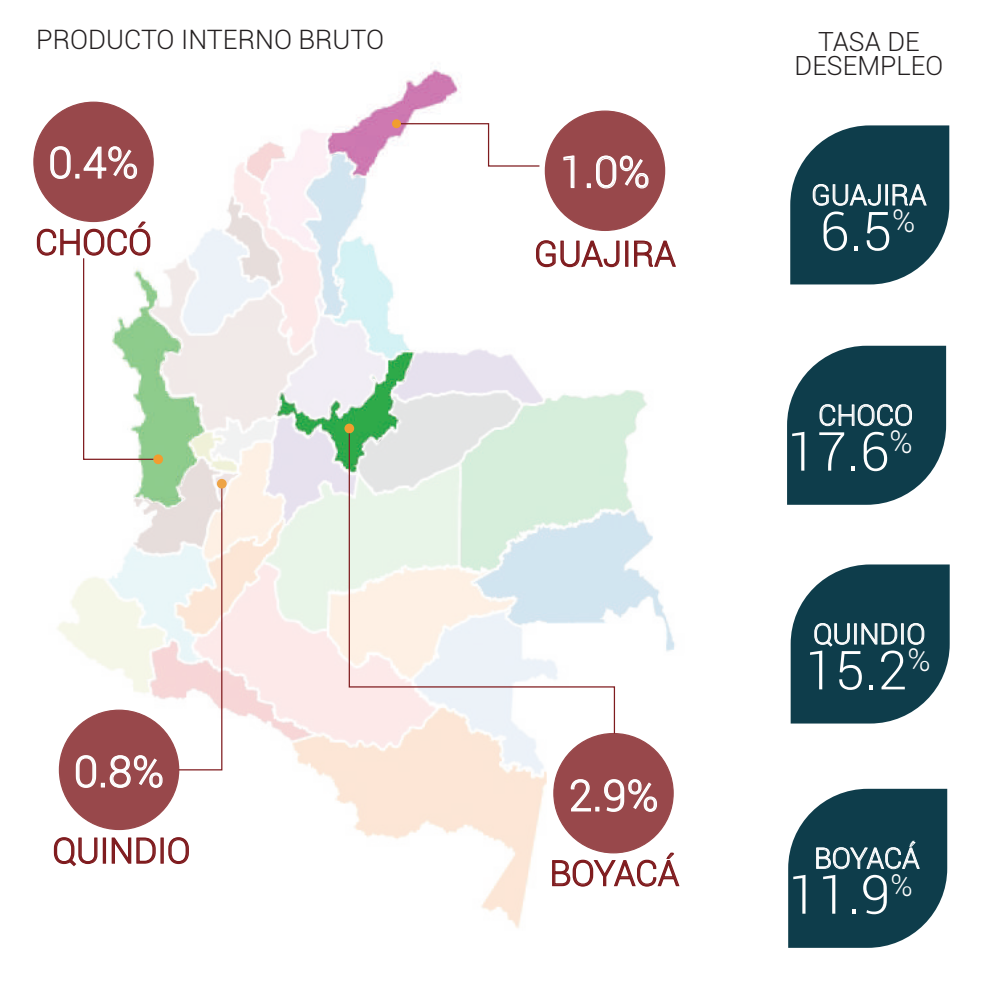
<style>
.page{position:relative;width:1000px;height:990px;background:#fff}
.page>*{position:absolute;margin:0;border:0;box-sizing:border-box;transform-origin:0 0}
.t1{font:300 53.88px "Roboto";color:#fff}
.t2{font:300 43.12px "Roboto";color:#fff}
.t3{font:300 35px "Roboto";color:#7f1b1e}
.t4{font:300 28.5px "Roboto";color:#fff}
.t5{font:300 26.75px "Roboto";color:#231f20}
.t6{font:300 26.38px/23.2px "Roboto";color:#231f20;text-align:center}
</style>
<div class="page">
<img style="left:33px;top:101px;width:642px;height:827px">
<img style="left:327px;top:69px;width:156px;height:109px">
<img style="left:275px;top:350px;width:134px;height:87px">
<img style="left:109px;top:266px;width:96px;height:242px">
<svg style="left:53px;top:837px;width:45px;height:30px"></svg>
<div style="left:103px;top:838px;width:3px;height:26px;border:1px solid #7f1b1e"></div>
<svg style="left:111px;top:837px;width:45px;height:27px"></svg>
<div style="left:160px;top:838px;width:4px;height:26px;border:1px solid #7f1b1e"></div>
<svg style="left:168px;top:837px;width:22px;height:28px"></svg>
<svg style="left:535px;top:240px;width:85px;height:28px"></svg>
<div style="left:625px;top:241px;width:3px;height:26px;border:1px solid #7f1b1e"></div>
<svg style="left:633px;top:240px;width:43px;height:28px"></svg>
<div style="left:34px;top:102px;width:119px;height:119px;background:#98484b;border-radius:50%"></div>
<svg style="left:50px;top:146px;width:88px;height:33px"></svg>
<div style="left:59px;top:710px;width:120px;height:119px;background:#98484b;border-radius:50%"></div>
<svg style="left:75px;top:755px;width:88px;height:33px"></svg>
<div style="left:545px;top:111px;width:120px;height:119px;background:#98484b;border-radius:50%"></div>
<svg style="left:563px;top:155px;width:12px;height:34px"></svg>
<svg style="left:587px;top:155px;width:62px;height:34px"></svg>
<div style="left:554px;top:734px;width:119px;height:119px;background:#98484b;border-radius:50%"></div>
<svg style="left:552px;top:778px;width:128px;height:109px"></svg>
<div style="left:153px;top:454px;width:10px;height:10px;background:#f19d2f;border-radius:50%"></div>
<div style="left:344px;top:424px;width:10px;height:9px;background:#f19d2f;border-radius:50%"></div>
<svg style="left:36px;top:221px;width:119px;height:240px"></svg>
<svg style="left:348px;top:432px;width:268px;height:303px"></svg>
<svg style="left:790px;top:125px;width:159px;height:159px;background:#2f5763"></svg>
<svg style="left:787px;top:346px;width:159px;height:159px;background:#2c5562"></svg>
<svg style="left:791px;top:564px;width:159px;height:160px;background:#2f5763"></svg>
<svg style="left:788px;top:789px;width:159px;height:159px;background:#2e5763"></svg>
<div style="left:392px;top:119px;width:9px;height:9px;background:#f19d2f;border-radius:50%"></div>
<svg style="left:400px;top:122px;width:141px;height:45px"></svg>
<svg style="left:177px;top:474px;width:61px;height:297px"></svg>
<p class="t5" style="left:36px;top:21px;width:349px">PRODUCTO INTERNO BRUTO</p>
<p class="t2" style="left:49px;top:133px;width:92px">0.4%</p>
<p class="t3" style="left:35px;top:218px;width:118px">CHOCÓ</p>
<p class="t2" style="left:74px;top:742px;width:92px">0.8%</p>
<p class="t3" style="left:52px;top:826px;width:140px">QUINDIO</p>
<p class="t2" style="left:560px;top:142px;width:92px">1.0%</p>
<p class="t3" style="left:534px;top:230px;width:143px">GUAJIRA</p>
<p class="t2" style="left:568px;top:766px;width:92px">2.9%</p>
<p class="t3" style="left:550px;top:849px;width:131px">BOYACÁ</p>
<p class="t6" style="left:795px;top:29px;width:150px">TASA DE<br>DESEMPLEO</p>
<p class="t4" style="left:811px;top:175px;width:117px">GUAJIRA</p>
<h1 class="t1" style="left:819px;top:194px;width:97px">6.5<sup>%</sup></h1>
<p class="t4" style="left:818px;top:395px;width:96px">CHOCO</p>
<h1 class="t1" style="left:787px;top:414px;width:127px">17.6<sup>%</sup></h1>
<p class="t4" style="left:813px;top:614px;width:114px">QUINDIO</p>
<h1 class="t1" style="left:805px;top:633px;width:127px">15.2<sup>%</sup></h1>
<p class="t4" style="left:814px;top:839px;width:107px">BOYACÁ</p>
<h1 class="t1" style="left:788px;top:857px;width:126px">11.9<sup>%</sup></h1>
</div>
